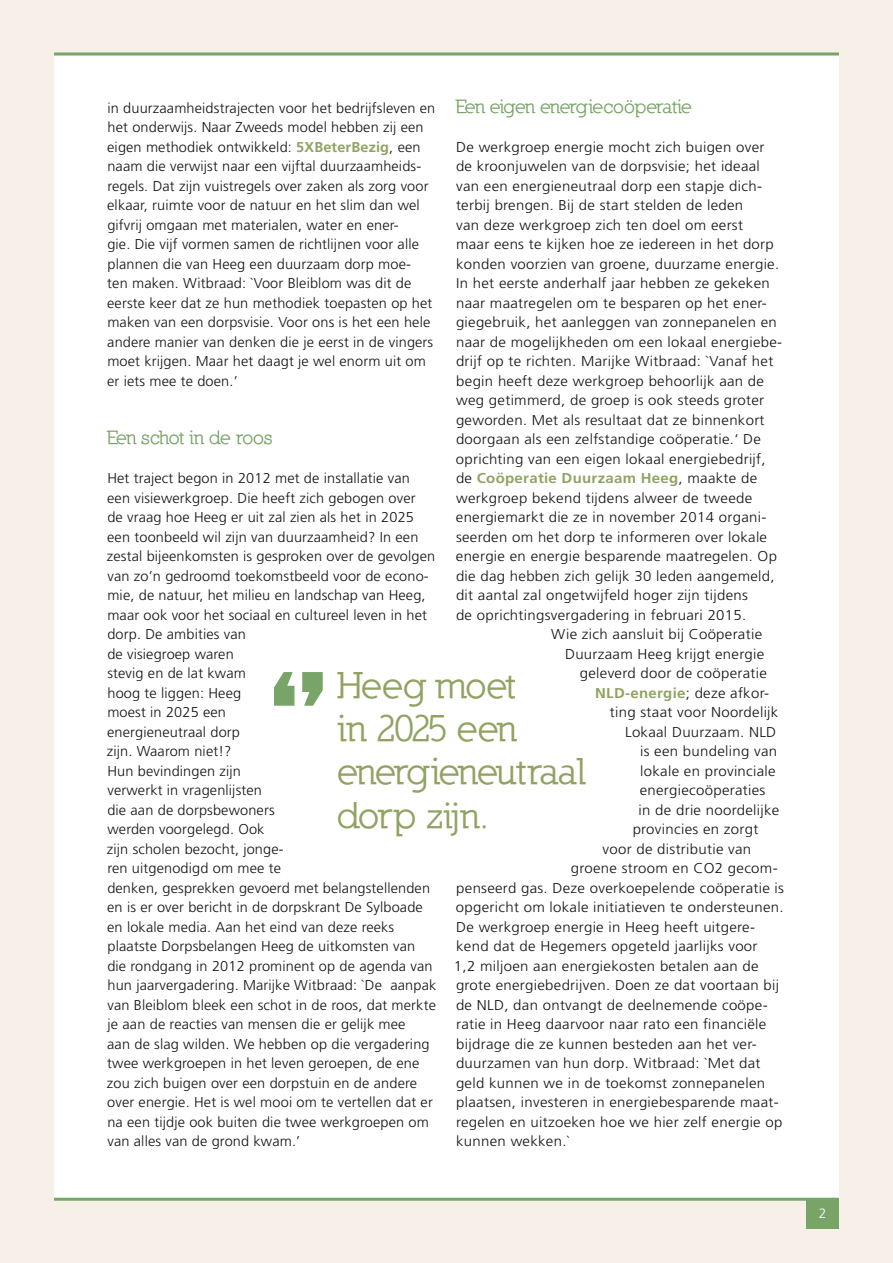
<style>
.page{position:relative;width:893px;height:1263px;background:#f7f0e8}
.page>*{position:absolute;margin:0;border:0;box-sizing:border-box;transform-origin:0 0}
.t1{font:700 37.95px/43px "Nilland";letter-spacing:-.04em;color:#90a362}
.t2{font:700 36.75px "Nilland";color:#90a362}
.t3{font:700 19.5px "Nilland";letter-spacing:-.035em;color:#78a467}
.t4{font:300 14.25px/19.5px "Frutiger LT Std";letter-spacing:.01em;color:#141414}
.t5{font:300 14.25px "Frutiger LT Std";letter-spacing:.01em;color:#141414;scale:1.05 1}
.t6{font:700 14.25px "Frutiger LT Std";letter-spacing:.02em;color:#90a362;scale:1.05 1}
.t7{font:300 13.5px "Frutiger LT Std";color:#fff}
.s1{font-weight:300;color:#141414}
.s2{font-weight:700;color:#90a362}
.s3{font-size:37.95px}
</style>
<div class="page">
<div style="left:54px;top:54px;width:785px;height:1145px;background:#fff"></div>
<div style="left:806px;top:1199px;width:33px;height:30px;background:#78a467"></div>
<hr style="left:54px;top:1198px;width:785px;height:3px;background:#78a467">
<hr style="left:54px;top:53px;width:785px;height:3px;background:#78a467">
<svg style="left:274px;top:672px;width:49px;height:34px"></svg>
<h3 class="t3" style="left:456px;top:94px;width:238px">Een eigen energiecoöperatie</h3>
<p class="t5" style="left:456px;top:139px;width:295px">De werkgroep energie mocht zich buigen over</p>
<p class="t5" style="left:456px;top:158px;width:291px">de kroonjuwelen van de dorpsvisie; het ideaal</p>
<p class="t5" style="left:456px;top:178px;width:293px">van een energieneutraal dorp een stapje dich-</p>
<p class="t5" style="left:456px;top:197px;width:275px">terbij brengen. Bij de start stelden de leden</p>
<p class="t5" style="left:456px;top:217px;width:275px">van deze werkgroep zich ten doel om eerst</p>
<p class="t5" style="left:456px;top:236px;width:304px">maar eens te kijken hoe ze iedereen in het dorp</p>
<p class="t5" style="left:456px;top:256px;width:309px">konden voorzien van groene, duurzame energie.</p>
<p class="t5" style="left:456px;top:275px;width:300px">In het eerste anderhalf jaar hebben ze gekeken</p>
<p class="t5" style="left:456px;top:294px;width:297px">naar maatregelen om te besparen op het ener-</p>
<p class="t5" style="left:456px;top:314px;width:307px">giegebruik, het aanleggen van zonnepanelen en</p>
<p class="t5" style="left:456px;top:334px;width:312px">naar de mogelijkheden om een lokaal energiebe-</p>
<p class="t5" style="left:456px;top:353px;width:304px">drijf op te richten. Marijke Witbraad: `Vanaf het</p>
<p class="t5" style="left:456px;top:373px;width:295px">begin heeft deze werkgroep behoorlijk aan de</p>
<p class="t5" style="left:456px;top:392px;width:295px">weg getimmerd, de groep is ook steeds groter</p>
<p class="t5" style="left:456px;top:412px;width:295px">geworden. Met als resultaat dat ze binnenkort</p>
<p class="t5" style="left:456px;top:431px;width:292px">doorgaan als een zelfstandige coöperatie.‘ De</p>
<p class="t5" style="left:456px;top:450px;width:296px">oprichting van een eigen lokaal energiebedrijf,</p>
<p class="t6" style="left:456px;top:470px;width:288px"><span class="s1">de</span> Coöperatie Duurzaam Heeg<span class="s1">, maakte de</span></p>
<p class="t5" style="left:456px;top:489px;width:283px">werkgroep bekend tijdens alweer de tweede</p>
<p class="t5" style="left:456px;top:509px;width:297px">energiemarkt die ze in november 2014 organi-</p>
<p class="t5" style="left:456px;top:529px;width:298px">seerden om het dorp te informeren over lokale</p>
<p class="t5" style="left:456px;top:548px;width:307px">energie en energie besparende maatregelen. Op</p>
<p class="t5" style="left:456px;top:568px;width:305px">die dag hebben zich gelijk 30 leden aangemeld,</p>
<p class="t5" style="left:456px;top:587px;width:280px">dit aantal zal ongetwijfeld hoger zijn tijdens</p>
<p class="t5" style="left:456px;top:606px;width:278px">de oprichtingsvergadering in februari 2015.</p>
<p class="t5" style="left:551px;top:626px;width:202px">Wie zich aansluit bij Coöperatie</p>
<p class="t5" style="left:565px;top:645px;width:191px">Duurzaam Heeg krijgt energie</p>
<p class="t5" style="left:580px;top:665px;width:180px">geleverd door de coöperatie</p>
<p class="t6" style="left:595px;top:684px;width:167px">NLD-energie<span class="s1">; deze afkor-</span></p>
<p class="t5" style="left:610px;top:704px;width:162px">ting staat voor Noordelijk</p>
<p class="t5" style="left:625px;top:724px;width:145px">Lokaal Duurzaam. NLD</p>
<p class="t5" style="left:640px;top:743px;width:132px">is een bundeling van</p>
<p class="t5" style="left:640px;top:763px;width:130px">lokale en provinciale</p>
<p class="t5" style="left:640px;top:782px;width:121px">energiecoöperaties</p>
<p class="t5" style="left:639px;top:801px;width:136px">in de drie noordelijke</p>
<p class="t5" style="left:633px;top:821px;width:121px">provincies en zorgt</p>
<p class="t5" style="left:602px;top:840px;width:143px">voor de distributie van</p>
<p class="t5" style="left:571px;top:860px;width:198px">groene stroom en CO2 gecom-</p>
<p class="t5" style="left:456px;top:880px;width:314px">penseerd gas. Deze overkoepelende coöperatie is</p>
<p class="t5" style="left:456px;top:899px;width:314px">opgericht om lokale initiatieven te ondersteunen.</p>
<p class="t5" style="left:456px;top:919px;width:286px">De werkgroep energie in Heeg heeft uitgere-</p>
<p class="t5" style="left:456px;top:938px;width:289px">kend dat de Hegemers opgeteld jaarlijks voor</p>
<p class="t5" style="left:454px;top:958px;width:292px">1,2 miljoen aan energiekosten betalen aan de</p>
<p class="t5" style="left:456px;top:977px;width:309px">grote energiebedrijven. Doen ze dat voortaan bij</p>
<p class="t5" style="left:456px;top:997px;width:298px">de NLD, dan ontvangt de deelnemende coöpe-</p>
<p class="t5" style="left:456px;top:1016px;width:297px">ratie in Heeg daarvoor naar rato een financiële</p>
<p class="t5" style="left:456px;top:1036px;width:288px">bijdrage die ze kunnen besteden aan het ver-</p>
<p class="t5" style="left:456px;top:1055px;width:291px">duurzamen van hun dorp. Witbraad: `Met dat</p>
<p class="t5" style="left:456px;top:1075px;width:296px">geld kunnen we in de toekomst zonnepanelen</p>
<p class="t5" style="left:456px;top:1094px;width:309px">plaatsen, investeren in energiebesparende maat-</p>
<p class="t5" style="left:456px;top:1114px;width:312px">regelen en uitzoeken hoe we hier zelf energie op</p>
<p class="t5" style="left:456px;top:1133px;width:110px">kunnen wekken.`</p>
<p class="t4" style="left:107px;top:98px;width:330px">in duurzaamheidstrajecten voor het bedrijfsleven en het onderwijs. Naar Zweeds model hebben zij een eigen methodiek ontwikkeld: <span class="s2">5XBeterBezig</span>, een naam die verwijst naar een vijftal duurzaamheids&shy;regels. Dat zijn vuistregels over zaken als zorg voor elkaar, ruimte voor de natuur en het slim dan wel gifvrij omgaan met materialen, water en ener-<br>gie. Die vijf vormen samen de richtlijnen voor alle plannen die van Heeg een duurzaam dorp moe-<br>ten maken. Witbraad: `Voor Bleiblom was dit de eerste keer dat ze hun methodiek toepasten op het maken van een dorpsvisie. Voor ons is het een hele andere manier van denken die je eerst in de vingers moet krijgen. Maar het daagt je wel enorm uit om er iets mee te doen.’</p>
<h3 class="t3" style="left:107px;top:426px;width:167px">Een schot in de roos</h3>
<p class="t4" style="left:107px;top:469px;width:331px">Het traject begon in 2012 met de installatie van<br>een visiewerkgroep. Die heeft zich gebogen over<br>de vraag hoe Heeg er uit zal zien als het in 2025 een toonbeeld wil zijn van duurzaamheid? In een zestal bijeenkomsten is gesproken over de gevolgen van zo’n gedroomd toekomstbeeld voor de econo&shy;mie, de natuur, het milieu en landschap van Heeg, maar ook voor het sociaal en cultureel leven in het dorp. De ambities van<br>de visiegroep waren<br>stevig en de lat kwam<br>hoog te liggen: Heeg<br>moest in 2025 een<br>energieneutraal dorp<br>zijn. Waarom niet!?<br>Hun bevindingen zijn<br>verwerkt in vragenlijsten<br>die aan de dorpsbewoners<br>werden voorgelegd. Ook<br>zijn scholen bezocht, jonge-<br>ren uitgenodigd om mee te<br>denken, gesprekken gevoerd met belangstellenden en is er over bericht in de dorpskrant De Sylboade en lokale media. Aan het eind van deze reeks plaatste Dorpsbelangen Heeg de uitkomsten van die rondgang in 2012 prominent op de agenda van hun jaarvergadering. Marijke Witbraad: `De aanpak van Bleiblom bleek een schot in de roos, dat merkte je aan de reacties van mensen die er gelijk mee<br>aan de slag wilden. We hebben op die vergadering twee werkgroepen in het leven geroepen, de ene zou zich buigen over een dorpstuin en de andere over energie. Het is wel mooi om te vertellen dat er na een tijdje ook buiten die twee werkgroepen om van alles van de grond kwam.’</p>
<h1 class="t1" style="left:337px;top:664px;width:250px">Heeg moet<br>in 2025 een energieneutraal</h1>
<h2 class="t2" style="left:337px;top:793px;width:153px"><span class="s3">dorp</span> zijn.</h2>
<p class="t7" style="left:819px;top:1205px;width:9px">2</p>
</div>
